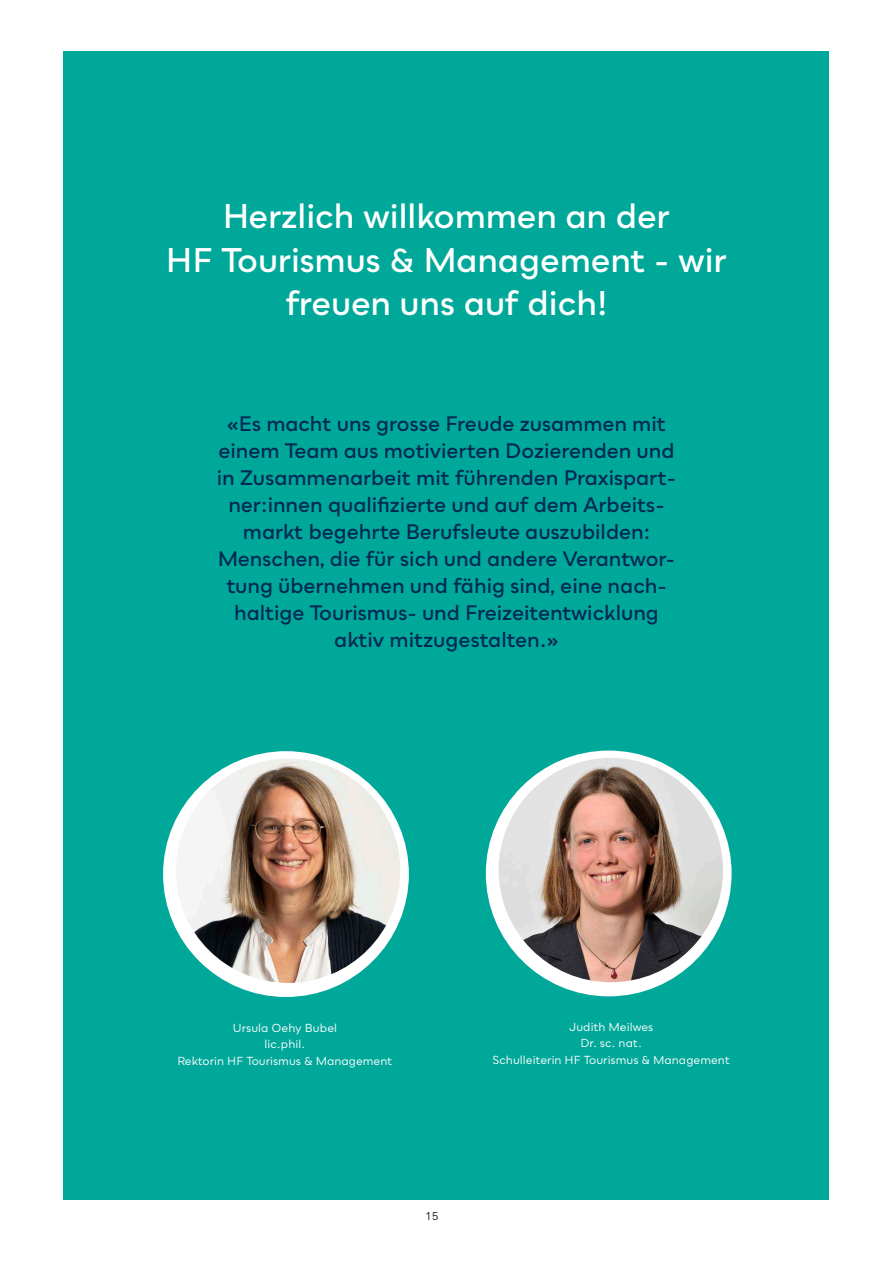
<style>
.page{position:relative;width:893px;height:1263px;background:#fff}
.page>*{position:absolute;margin:0;border:0;box-sizing:border-box;transform-origin:0 0}
.t1{font:600 33px/43.5px "Bozon";letter-spacing:-.005em;color:#fff;text-align:center}
.t2{font:600 20.25px/27px "Bozon";letter-spacing:-.005em;color:#002954;text-align:center}
.t3{font:11.25px/16.5px "Bozon";letter-spacing:.005em;color:#fff;text-align:center}
.t4{font:11.25px "Bozon";color:#231f20}
</style>
<div class="page">
<div style="left:64px;top:51px;width:765px;height:1148px;background:#00a89a"></div>
<div style="left:486px;top:750px;width:246px;height:246px;background:#fff;border-radius:50%"></div>
<img style="left:499px;top:758px;width:224px;height:224px;border-radius:112px">
<div style="left:163px;top:751px;width:246px;height:246px;background:#fff;border-radius:50%"></div>
<img style="left:176px;top:758px;width:224px;height:225px;border-radius:112px">
<h1 class="t1" style="left:166px;top:194px;width:563px">Herzlich willkommen an der<br>HF Tourismus &amp; Management - wir freuen uns auf dich!</h1>
<p class="t2" style="left:217px;top:410px;width:461px">«Es macht uns grosse Freude zusammen mit einem Team aus motivierten Dozierenden und in Zusammenarbeit mit führenden Praxispart&shy;ner:innen qualifizierte und auf dem Arbeits&shy;markt begehrte Berufsleute auszubilden:<br>Menschen, die für sich und andere Verantwor&shy;tung übernehmen und fähig sind, eine nach&shy;haltige Tourismus- und Freizeitentwicklung aktiv mitzugestalten.»</p>
<p class="t3" style="left:177px;top:1019px;width:217px">Ursula Oehy Bubel<br>lic.phil.<br>Rektorin HF Tourismus &amp; Management</p>
<p class="t3" style="left:493px;top:1018px;width:239px">Judith Meilwes<br>Dr. sc. nat.<br>Schulleiterin HF Tourismus &amp; Management</p>
<p class="t4" style="left:425px;top:1209px;width:16px">15</p>
</div>
